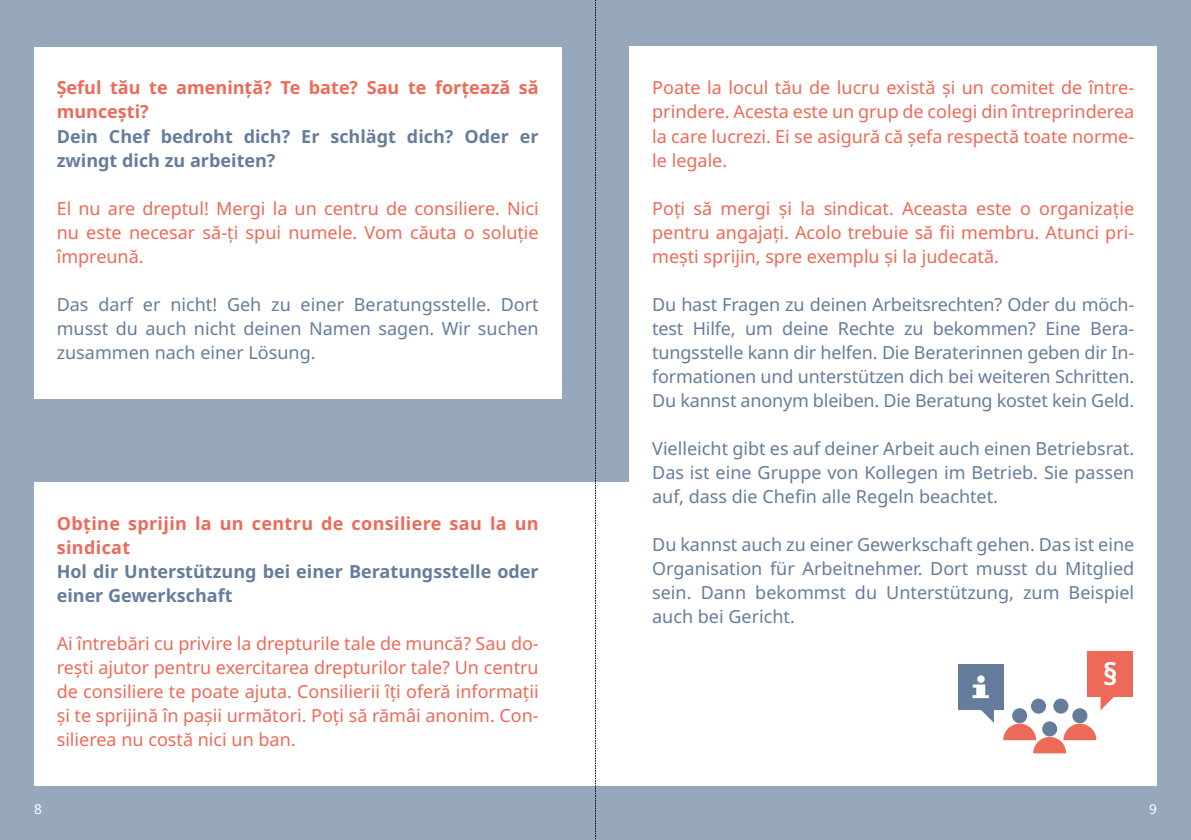
<style>
.page{position:relative;width:1191px;height:840px;background:#fff}
.page>*{position:absolute;margin:0;border:0;box-sizing:border-box;transform-origin:0 0}
.t1{font:18px/24px "Noto Sans";color:#657d9b;text-align:justify}
.t2{font:18px/24px "Noto Sans";color:#ed6a58;text-align:justify}
.t3{font:700 18px/24px "Noto Sans";color:#657d9b}
.t4{font:700 18px/24px "Noto Sans";color:#ed6a58}
.t5{font:700 18px/24px "Noto Sans";letter-spacing:.02em;color:#ed6a58}
.t6{font:13.6px "Noto Sans";color:#fff}
</style>
<div class="page">
<div style="left:0;top:0;width:1191px;height:839px;background:#98a8bc"></div>
<div style="left:550px;top:482px;width:102px;height:303px;background:#fff"></div>
<div style="left:34px;top:47px;width:527px;height:351px;background:#fff"></div>
<div style="left:629px;top:47px;width:528px;height:738px;background:#fff"></div>
<div style="left:34px;top:482px;width:527px;height:303px;background:#fff"></div>
<div style="left:957px;top:663px;width:46px;height:46px;background:#657d9b"></div>
<svg style="left:978px;top:709px;width:16px;height:13px"></svg>
<div style="left:977px;top:675px;width:7px;height:7px;background:#fff;border-radius:50%"></div>
<svg style="left:972px;top:684px;width:16px;height:13px"></svg>
<svg style="left:1042px;top:721px;width:15px;height:15px"></svg>
<div style="left:1072px;top:707px;width:15px;height:15px;background:#657d9b;border-radius:50%"></div>
<svg style="left:1003px;top:723px;width:93px;height:30px"></svg>
<div style="left:1012px;top:707px;width:15px;height:15px;background:#657d9b;border-radius:50%"></div>
<div style="left:1053px;top:698px;width:15px;height:15px;background:#657d9b;border-radius:50%"></div>
<div style="left:1031px;top:698px;width:15px;height:15px;background:#657d9b;border-radius:50%"></div>
<div style="left:1087px;top:651px;width:45px;height:45px;background:#ed6a58"></div>
<svg style="left:1100px;top:696px;width:16px;height:14px"></svg>
<svg style="left:1104px;top:661px;width:12px;height:23px"></svg>
<svg style="left:595px;top:0;width:1px;height:839px"></svg>
<p class="t4" style="left:57px;top:76px;width:483px">Șeful tău te amenință? Te bate? Sau te forțează să muncești?</p>
<p class="t3" style="left:57px;top:124px;width:483px">Dein Chef bedroht dich? Er schlägt dich? Oder er zwingt dich zu arbeiten?</p>
<p class="t2" style="left:57px;top:196px;width:483px">El nu are dreptul! Mergi la un centru de consiliere. Nici nu este necesar să-ți spui numele. Vom căuta o soluție împreună.</p>
<p class="t1" style="left:57px;top:292px;width:483px">Das darf er nicht! Geh zu einer Beratungsstelle. Dort musst du auch nicht deinen Namen sagen. Wir suchen zusammen nach einer Lösung.</p>
<p class="t5" style="left:57px;top:511px;width:483px">Obține sprijin la un centru de consiliere sau la un sindicat</p>
<p class="t3" style="left:57px;top:559px;width:483px">Hol dir Unterstützung bei einer Beratungsstelle oder einer Gewerkschaft</p>
<p class="t2" style="left:57px;top:631px;width:483px">Ai întrebări cu privire la drepturile tale de muncă? Sau do&shy;rești ajutor pentru exercitarea drepturilor tale? Un centru de consiliere te poate ajuta. Consilierii îți oferă informații și te sprijină în pașii următori. Poți să rămâi anonim. Con&shy;silierea nu costă nici un ban.</p>
<p class="t2" style="left:652px;top:76px;width:483px">Poate la locul tău de lucru există și un comitet de între&shy;prindere. Acesta este un grup de colegi din întreprinderea la care lucrezi. Ei se asigură că șefa respectă toate norme&shy;le legale.</p>
<p class="t2" style="left:652px;top:196px;width:483px">Poți să mergi și la sindicat. Aceasta este o organizație pentru angajați. Acolo trebuie să fii membru. Atunci pri&shy;mești sprijin, spre exemplu și la judecată.</p>
<p class="t1" style="left:652px;top:292px;width:483px">Du hast Fragen zu deinen Arbeitsrechten? Oder du möch&shy;test Hilfe, um deine Rechte zu bekommen? Eine Bera&shy;tungsstelle kann dir helfen. Die Beraterinnen geben dir In&shy;formationen und unterstützen dich bei weiteren Schritten.<br>Du kannst anonym bleiben. Die Beratung kostet kein Geld.</p>
<p class="t1" style="left:652px;top:436px;width:483px">Vielleicht gibt es auf deiner Arbeit auch einen Betriebsrat.<br>Das ist eine Gruppe von Kollegen im Betrieb. Sie passen auf, dass die Chefin alle Regeln beachtet.</p>
<p class="t1" style="left:652px;top:532px;width:483px">Du kannst auch zu einer Gewerkschaft gehen. Das ist eine Organisation für Arbeitnehmer. Dort musst du Mitglied sein. Dann bekommst du Unterstützung, zum Beispiel auch bei Gericht.</p>
<p class="t6" style="left:34px;top:801px;width:9px">8</p>
<p class="t6" style="left:1149px;top:801px;width:9px">9</p>
</div>
